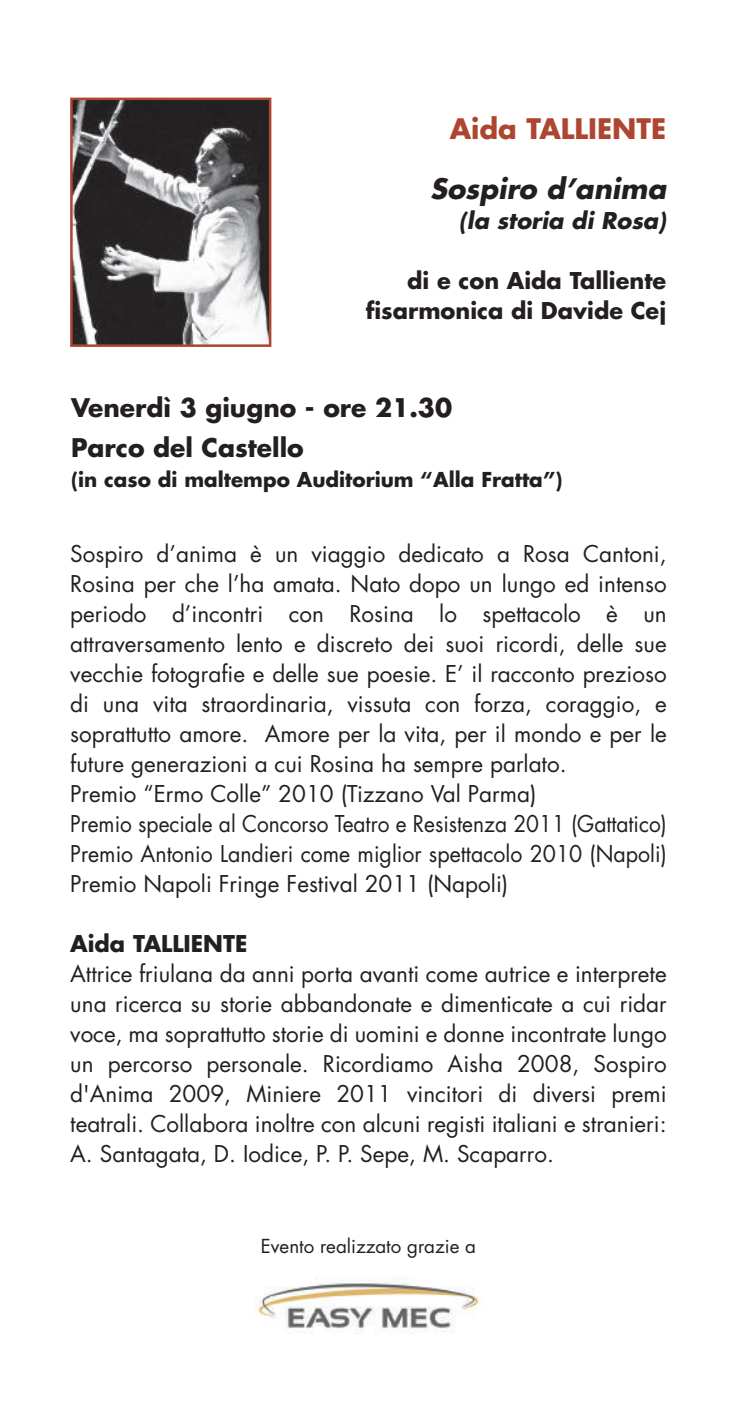
<style>
.page{position:relative;width:737px;height:1418px;background:#fff}
.page>*{position:absolute;margin:0;border:0;box-sizing:border-box;transform-origin:0 0}
.t1{font:italic 700 27.5px "Futura";color:#231f20}
.t2{font:700 27.5px "Futura";color:#ad4630}
.t3{font:700 25px/40px "Futura";color:#231f20}
.t4{font:22.5px/30px "Futura";color:#231f20}
.t5{font:700 22.5px/30px "Futura";color:#231f20;text-align:right}
.t6{font:italic 700 22.5px "Futura";color:#231f20}
.t7{font:700 20px "Futura";color:#231f20}
.t8{font:18.75px "Futura";color:#231f20}
</style>
<div class="page">
<img style="left:73px;top:101px;width:195px;height:243px">
<div style="left:70px;top:98px;width:201px;height:249px;border:2px solid #ad4630"></div>
<img style="left:255px;top:1280px;width:227px;height:51px">
<p class="t2" style="left:450px;top:110px;width:218px">Aida TALLIENTE</p>
<p class="t1" style="left:430px;top:170px;width:238px">Sospiro d’anima</p>
<p class="t6" style="left:459px;top:205px;width:209px">(la storia di Rosa)</p>
<p class="t5" style="left:366px;top:265px;width:302px">di e con Aida Talliente fisarmonica di Davide Cej</p>
<p class="t3" style="left:71px;top:387px;width:383px">Venerdì 3 giugno - ore 21.30<br>Parco del Castello</p>
<p class="t7" style="left:71px;top:465px;width:493px">(in caso di maltempo Auditorium “Alla Fratta”)</p>
<p class="t4" style="left:70px;top:538px;width:598px">Sospiro d’anima è un viaggio dedicato a Rosa Cantoni, Rosina per che l’ha amata. Nato dopo un lungo ed intenso periodo d’incontri con Rosina lo spettacolo è un attraversamento lento e discreto dei suoi ricordi, delle sue vecchie fotografie e delle sue poesie. E’ il racconto prezioso di una vita straordinaria, vissuta con forza, coraggio, e soprattutto amore. Amore per la vita, per il mondo e per le future generazioni a cui Rosina ha sempre parlato.<br>Premio “Ermo Colle” 2010 (Tizzano Val Parma)<br>Premio speciale al Concorso Teatro e Resistenza 2011 (Gattatico)<br>Premio Antonio Landieri come miglior spettacolo 2010 (Napoli)<br>Premio Napoli Fringe Festival 2011 (Napoli)</p>
<p class="t5" style="left:70px;top:928px;width:179px">Aida TALLIENTE</p>
<p class="t4" style="left:70px;top:958px;width:598px;text-align:justify">Attrice friulana da anni porta avanti come autrice e interprete una ricerca su storie abbandonate e dimenticate a cui ridar voce, ma soprattutto storie di uomini e donne incontrate lungo un percorso personale. Ricordiamo Aisha 2008, Sospiro d'Anima 2009, Miniere 2011 vincitori di diversi premi teatrali. Collabora inoltre con alcuni registi italiani e stranieri:<br>A. Santagata, D. Iodice, P. P. Sepe, M. Scaparro.</p>
<p class="t8" style="left:261px;top:1232px;width:217px">Evento realizzato grazie a</p>
</div>
